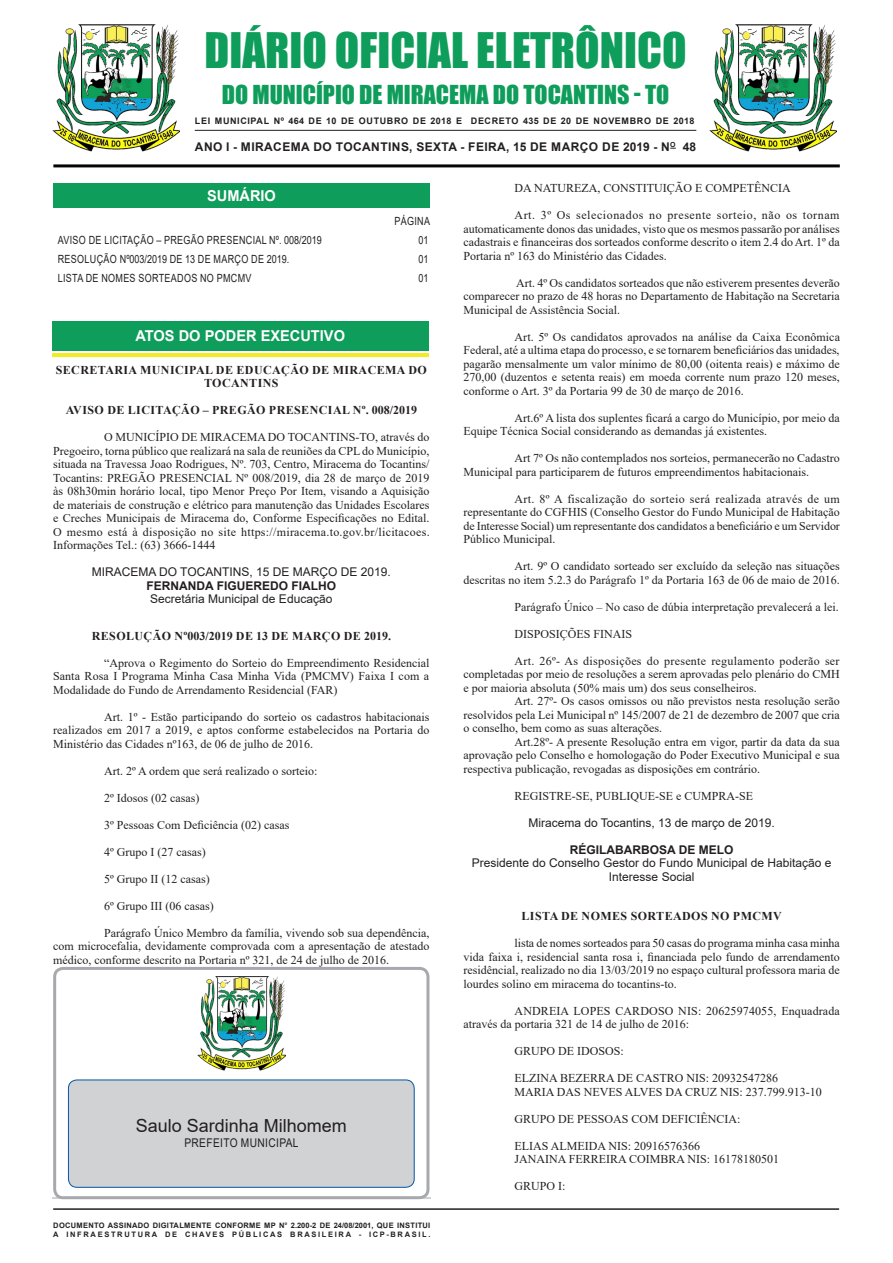
<style>
.page{position:relative;width:893px;height:1263px;background:#fff}
.page>*{position:absolute;margin:0;border:0;box-sizing:border-box;transform-origin:0 0}
.t1{font:45px "Impact";color:#0e9d5a}
.t2{font:24px "Impact";color:#0e9d5a}
.t3{font:18px "Arial";color:#231f20}
.Chancela{font:700 15px "Arial";color:#fff}
.CORPO_DE_TEXTO{font:12px/13.5px "Times New Roman";color:#231f20;text-align:justify}
.TITULOS{font:700 12px/13.5px "Times New Roman";letter-spacing:.035em;color:#231f20;text-align:center}
.CARGO{font:12px/13.5px "Arial";color:#231f20;text-align:center}
.CIDADE{font:12px "Arial";color:#231f20}
.NOME{font:700 12px "Arial";letter-spacing:.035em;color:#231f20}
.NOME-2{font:700 12px "Arial";color:#231f20}
.CARGO-2{font:12px "Arial";letter-spacing:.035em;color:#231f20;scale:.85 1}
.Sumario{font:11.25px "Arial";letter-spacing:.035em;color:#231f20;scale:.8 1}
.t4{font:700 9px "Arial";letter-spacing:.07em;color:#231f20}
.t5{font:700 7.5px "Arial";letter-spacing:.04em;color:#231f20}
.t6{font:700 7.5px "Arial";letter-spacing:.225em;color:#231f20}
</style>
<div class="page">
<hr style="left:53px;top:1208px;width:786px;height:2px;background:#231f20">
<hr style="left:53px;top:164px;width:787px;height:3px;background:#040503">
<hr style="left:195px;top:130px;width:501px;height:1px;background:#231f20">
<hr style="left:52px;top:1198px;width:379px;height:1px;background:#d1d2d4">
<div style="left:53px;top:967px;width:376px;height:232px;border:3px solid #a8a9ad;border-radius:9px"></div>
<div style="left:68px;top:1080px;width:346px;height:107px;background:#d1d2d4;border-radius:9px"></div>
<div style="left:68px;top:1080px;width:346px;height:107px;border:1px solid #0057a8;border-radius:9px"></div>
<div style="left:53px;top:184px;width:377px;height:24px;background:#0e9d5a"></div>
<div style="left:52px;top:352px;width:376px;height:5px;background:#f4ec23"></div>
<div style="left:52px;top:321px;width:376px;height:30px;background:#0e9d5a"></div>
<img style="left:198px;top:976px;width:88px;height:95px">
<img style="left:709px;top:24px;width:127px;height:127px">
<img style="left:52px;top:24px;width:127px;height:127px">
<p class="t1" style="left:205px;top:16px;width:483px">DIÁRIO OFICIAL ELETRÔNICO</p>
<p class="t2" style="left:222px;top:76px;width:449px">DO MUNICÍPIO DE MIRACEMA DO TOCANTINS - TO</p>
<p class="t4" style="left:195px;top:115px;width:501px">LEI MUNICIPAL Nº 464 DE 10 DE OUTUBRO DE 2018 E DECRETO 435 DE 20 DE NOVEMBRO DE 2018</p>
<p class="NOME" style="left:195px;top:139px;width:503px">ANO I - MIRACEMA DO TOCANTINS, SEXTA - FEIRA, 15 DE MARÇO DE 2019 - N<sup>O</sup> 48</p>
<p class="Chancela" style="left:207px;top:185px;width:70px">SUMÁRIO</p>
<p class="Sumario" style="left:394px;top:213px;width:46px">PÁGINA</p>
<p class="Sumario" style="left:58px;top:232px;width:331px">AVISO DE LICITAÇÃO – PREGÃO PRESENCIAL Nº. 008/2019</p>
<p class="Sumario" style="left:418px;top:232px;width:14px">01</p>
<p class="Sumario" style="left:58px;top:251px;width:291px">RESOLUÇÃO Nº003/2019 DE 13 DE MARÇO DE 2019.</p>
<p class="Sumario" style="left:418px;top:251px;width:14px">01</p>
<p class="Sumario" style="left:58px;top:270px;width:244px">LISTA DE NOMES SORTEADOS NO PMCMV</p>
<p class="Sumario" style="left:418px;top:270px;width:14px">01</p>
<p class="Chancela" style="left:136px;top:326px;width:211px">ATOS DO PODER EXECUTIVO</p>
<p class="TITULOS" style="left:56px;top:363px;width:373px">SECRETARIA MUNICIPAL DE EDUCAÇÃO DE MIRACEMA DO<br>TOCANTINS</p>
<p class="TITULOS" style="left:66px;top:403px;width:353px">AVISO DE LICITAÇÃO – PREGÃO PRESENCIAL Nº. 008/2019</p>
<p class="CORPO_DE_TEXTO" style="left:53px;top:430px;width:378px;text-indent:51px">O MUNICÍPIO DE MIRACEMA DO TOCANTINS-TO, através do Pregoeiro, torna público que realizará na sala de reuniões da CPL do Município, situada na Travessa Joao Rodrigues, Nº. 703, Centro, Miracema do Tocantins/ Tocantins: PREGÃO PRESENCIAL Nº 008/2019, dia 28 de março de 2019 às 08h30min horário local, tipo Menor Preço Por Item, visando a Aquisição de materiais de construção e elétrico para manutenção das Unidades Escolares e Creches Municipais de Miracema do, Conforme Especificações no Edital.<br>O mesmo está à disposição no site https://miracema.to.gov.br/licitacoes.<br>Informações Tel.: (63) 3666-1444</p>
<p class="CIDADE" style="left:92px;top:564px;width:300px">MIRACEMA DO TOCANTINS, 15 DE MARÇO DE 2019.</p>
<p class="NOME-2" style="left:147px;top:577px;width:191px">FERNANDA FIGUEREDO FIALHO</p>
<p class="CARGO" style="left:150px;top:592px;width:184px">Secretária Municipal de Educação</p>
<p class="TITULOS" style="left:92px;top:628px;width:301px">RESOLUÇÃO Nº003/2019 DE 13 DE MARÇO DE 2019.</p>
<p class="CORPO_DE_TEXTO" style="left:53px;top:655px;width:378px;text-indent:51px">“Aprova o Regimento do Sorteio do Empreendimento Residencial Santa Rosa I Programa Minha Casa Minha Vida (PMCMV) Faixa I com a Modalidade do Fundo de Arrendamento Residencial (FAR)</p>
<p class="CORPO_DE_TEXTO" style="left:53px;top:709px;width:378px;text-indent:51px">Art. 1º - Estão participando do sorteio os cadastros habitacionais realizados em 2017 a 2019, e aptos conforme estabelecidos na Portaria do Ministério das Cidades nº163, de 06 de julho de 2016.</p>
<p class="CORPO_DE_TEXTO" style="left:104px;top:763px;width:215px">Art. 2º A ordem que será realizado o sorteio:</p>
<p class="CORPO_DE_TEXTO" style="left:104px;top:790px;width:97px">2º Idosos (02 casas)</p>
<p class="CORPO_DE_TEXTO" style="left:104px;top:817px;width:187px">3º Pessoas Com Deficiência (02) casas</p>
<p class="CORPO_DE_TEXTO" style="left:104px;top:844px;width:103px">4º Grupo I (27 casas)</p>
<p class="CORPO_DE_TEXTO" style="left:104px;top:871px;width:107px">5º Grupo II (12 casas)</p>
<p class="CORPO_DE_TEXTO" style="left:104px;top:898px;width:111px">6º Grupo III (06 casas)</p>
<p class="CORPO_DE_TEXTO" style="left:53px;top:925px;width:378px;text-indent:51px">Parágrafo Único Membro da família, vivendo sob sua dependência, com microcefalia, devidamente comprovada com a apresentação de atestado médico, conforme descrito na Portaria nº 321, de 24 de julho de 2016.</p>
<p class="t3" style="left:136px;top:1113px;width:213px">Saulo Sardinha Milhomem</p>
<p class="CARGO-2" style="left:184px;top:1135px;width:136px">PREFEITO MUNICIPAL</p>
<p class="t5" style="left:53px;top:1220px;width:379px">DOCUMENTO ASSINADO DIGITALMENTE CONFORME MP N° 2.200-2 DE 24/08/2001, QUE INSTITUI</p>
<p class="t6" style="left:53px;top:1229px;width:379px">A INFRAESTRUTURA DE CHAVES PÚBLICAS BRASILEIRA - ICP-BRASIL.</p>
<p class="CORPO_DE_TEXTO" style="left:514px;top:181px;width:278px">DA NATUREZA, CONSTITUIÇÃO E COMPETÊNCIA</p>
<p class="CORPO_DE_TEXTO" style="left:463px;top:208px;width:378px;text-indent:51px">Art. 3º Os selecionados no presente sorteio, não os tornam automaticamente donos das unidades, visto que os mesmos passarão por análises cadastrais e financeiras dos sorteados conforme descrito o item 2.4 do Art. 1º da Portaria nº 163 do Ministério das Cidades.</p>
<p class="CORPO_DE_TEXTO" style="left:463px;top:275px;width:378px;text-indent:53px">Art. 4º Os candidatos sorteados que não estiverem presentes deverão comparecer no prazo de 48 horas no Departamento de Habitação na Secretaria Municipal de Assistência Social.</p>
<p class="CORPO_DE_TEXTO" style="left:463px;top:329px;width:378px;text-indent:51px">Art. 5º Os candidatos aprovados na análise da Caixa Econômica Federal, até a ultima etapa do processo, e se tornarem beneficiários das unidades, pagarão mensalmente um valor mínimo de 80,00 (oitenta reais) e máximo de 270,00 (duzentos e setenta reais) em moeda corrente num prazo 120 meses, conforme o Art. 3º da Portaria 99 de 30 de março de 2016.</p>
<p class="CORPO_DE_TEXTO" style="left:463px;top:410px;width:378px;text-indent:51px">Art.6º A lista dos suplentes ficará a cargo do Município, por meio da<br>Equipe Técnica Social considerando as demandas já existentes.</p>
<p class="CORPO_DE_TEXTO" style="left:463px;top:451px;width:378px;text-indent:51px">Art 7º Os não contemplados nos sorteios, permanecerão no Cadastro<br>Municipal para participarem de futuros empreendimentos habitacionais.</p>
<p class="CORPO_DE_TEXTO" style="left:463px;top:491px;width:378px;text-indent:51px">Art. 8º A fiscalização do sorteio será realizada através de um representante do CGFHIS (Conselho Gestor do Fundo Municipal de Habitação de Interesse Social) um representante dos candidatos a beneficiário e um Servidor Público Municipal.</p>
<p class="CORPO_DE_TEXTO" style="left:463px;top:559px;width:378px;text-align:right">Art. 9º O candidato sorteado ser excluído da seleção nas situações<br>descritas no item 5.2.3 do Parágrafo 1º da Portaria 163 de 06 de maio de 2016.</p>
<p class="CORPO_DE_TEXTO" style="left:514px;top:599px;width:326px">Parágrafo Único – No caso de dúbia interpretação prevalecerá a lei.</p>
<p class="CORPO_DE_TEXTO" style="left:514px;top:626px;width:119px">DISPOSIÇÕES FINAIS</p>
<p class="CORPO_DE_TEXTO" style="left:463px;top:653px;width:378px;text-indent:51px">Art. 26º- As disposições do presente regulamento poderão ser completadas por meio de resoluções a serem aprovadas pelo plenário do CMH e por maioria absoluta (50% mais um) dos seus conselheiros.</p>
<p class="CORPO_DE_TEXTO" style="left:463px;top:694px;width:378px;text-indent:51px">Art. 27º- Os casos omissos ou não previstos nesta resolução serão resolvidos pela Lei Municipal nº 145/2007 de 21 de dezembro de 2007 que cria o conselho, bem como as suas alterações.</p>
<p class="CORPO_DE_TEXTO" style="left:463px;top:734px;width:378px;text-indent:51px">Art.28º- A presente Resolução entra em vigor, partir da data da sua aprovação pelo Conselho e homologação do Poder Executivo Municipal e sua respectiva publicação, revogadas as disposições em contrário.</p>
<p class="CORPO_DE_TEXTO" style="left:514px;top:788px;width:240px">REGISTRE-SE, PUBLIQUE-SE e CUMPRA-SE</p>
<p class="CIDADE" style="left:528px;top:814px;width:248px">Miracema do Tocantins, 13 de março de 2019.</p>
<p class="NOME-2" style="left:570px;top:841px;width:165px">RÉGILABARBOSA DE MELO</p>
<p class="CARGO" style="left:472px;top:856px;width:361px">Presidente do Conselho Gestor do Fundo Municipal de Habitação e<br>Interesse Social</p>
<p class="TITULOS" style="left:521px;top:909px;width:262px">LISTA DE NOMES SORTEADOS NO PMCMV</p>
<p class="CORPO_DE_TEXTO" style="left:463px;top:936px;width:378px;text-indent:51px">lista de nomes sorteados para 50 casas do programa minha casa minha vida faixa i, residencial santa rosa i, financiada pelo fundo de arrendamento residêncial, realizado no dia 13/03/2019 no espaço cultural professora maria de lourdes solino em miracema do tocantins-to.</p>
<p class="CORPO_DE_TEXTO" style="left:463px;top:1004px;width:378px;text-indent:51px">ANDREIA LOPES CARDOSO NIS: 20625974055, Enquadrada através da portaria 321 de 14 de julho de 2016:</p>
<p class="CORPO_DE_TEXTO" style="left:514px;top:1044px;width:111px">GRUPO DE IDOSOS:</p>
<p class="CORPO_DE_TEXTO" style="left:514px;top:1071px;width:265px">ELZINA BEZERRA DE CASTRO NIS: 20932547286</p>
<p class="CORPO_DE_TEXTO" style="left:514px;top:1085px;width:309px">MARIA DAS NEVES ALVES DA CRUZ NIS: 237.799.913-10</p>
<p class="CORPO_DE_TEXTO" style="left:514px;top:1112px;width:228px">GRUPO DE PESSOAS COM DEFICIÊNCIA:</p>
<p class="CORPO_DE_TEXTO" style="left:514px;top:1139px;width:187px">ELIAS ALMEIDA NIS: 20916576366</p>
<p class="CORPO_DE_TEXTO" style="left:514px;top:1152px;width:266px">JANAINA FERREIRA COIMBRA NIS: 16178180501</p>
<p class="CORPO_DE_TEXTO" style="left:514px;top:1179px;width:52px">GRUPO I:</p>
</div>
